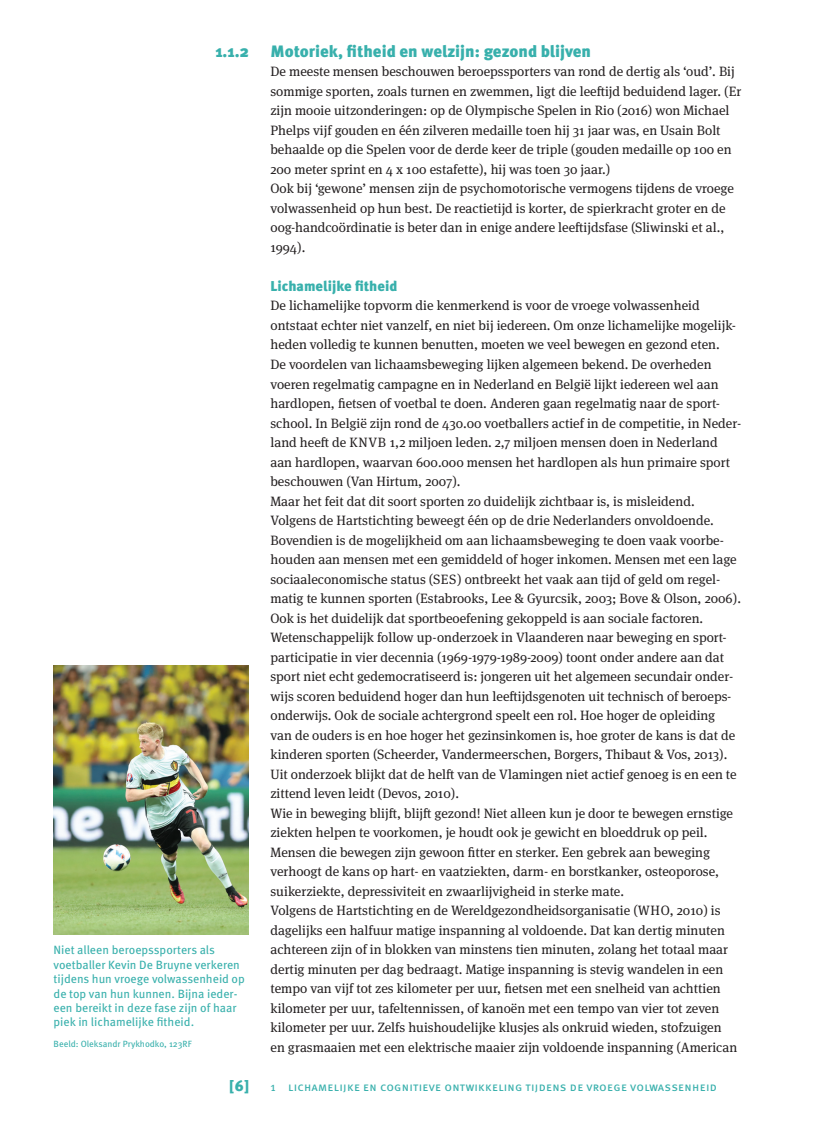
<style>
.page{position:relative;width:826px;height:1124px;background:#fff}
.page>*{position:absolute;margin:0;border:0;box-sizing:border-box;transform-origin:0 0}
.CHAP_H2{font:900 16.5px "Meta Pro";color:#38b0ac}
.t1{font:900 15px "Meta Pro";color:#38b0ac}
.CHAP_H3{font:900 14.25px "Meta Pro";color:#38b0ac}
.CHAP_TXT_INDENT{font:13.5px/19.5px "Meta Serif Pro";color:#231f20}
.CHAP_UP_CAP{font:12px/14.4px "Meta Pro";color:#38b0ac}
.CHAP_UP_SRC{font:9px "Meta Pro";color:#38b0ac}
</style>
<div class="page">
<img style="left:54px;top:665px;width:194px;height:269px">
<p class="CHAP_H2" style="left:215px;top:38px;width:35px">1.1.2</p>
<p class="CHAP_H2" style="left:270px;top:38px;width:322px">Motoriek, fitheid en welzijn: gezond blijven</p>
<p class="CHAP_TXT_INDENT" style="left:270px;top:61px;width:472px">De meeste mensen beschouwen beroepssporters van rond de dertig als ‘oud’. Bij sommige sporten, zoals turnen en zwemmen, ligt die leeftijd beduidend lager. (Er zijn mooie uitzonderingen: op de Olympische Spelen in Rio (2016) won Michael Phelps vijf gouden en één zilveren medaille toen hij 31 jaar was, en Usain Bolt behaalde op die Spelen voor de derde keer de triple (gouden medaille op 100 en 200 meter sprint en 4 x 100 estafette), hij was toen 30 jaar.)</p>
<p class="CHAP_TXT_INDENT" style="left:270px;top:178px;width:465px">Ook bij ‘gewone’ mensen zijn de psychomotorische vermogens tijdens de vroege volwassenheid op hun best. De reactietijd is korter, de spierkracht groter en de oog-handcoördinatie is beter dan in enige andere leeftijdsfase (Sliwinski et al., 1994).</p>
<p class="CHAP_H3" style="left:270px;top:275px;width:128px">Lichamelijke fitheid</p>
<p class="CHAP_TXT_INDENT" style="left:270px;top:295px;width:467px">De lichamelijke topvorm die kenmerkend is voor de vroege volwassenheid ontstaat echter niet vanzelf, en niet bij iedereen. Om onze lichamelijke mogelijk&shy;heden volledig te kunnen benutten, moeten we veel bewegen en gezond eten.</p>
<p class="CHAP_TXT_INDENT" style="left:270px;top:354px;width:472px">De voordelen van lichaamsbeweging lijken algemeen bekend. De overheden voeren regelmatig campagne en in Nederland en België lijkt iedereen wel aan hardlopen, fietsen of voetbal te doen. Anderen gaan regelmatig naar de sport&shy;school. In België zijn rond de 430.00 voetballers actief in de competitie, in Neder&shy;land heeft de KNVB 1,2 miljoen leden. 2,7 miljoen mensen doen in Nederland aan hardlopen, waarvan 600.000 mensen het hardlopen als hun primaire sport beschouwen (Van Hirtum, 2007).</p>
<p class="CHAP_TXT_INDENT" style="left:270px;top:490px;width:472px">Maar het feit dat dit soort sporten zo duidelijk zichtbaar is, is misleidend.<br>Volgens de Hartstichting beweegt één op de drie Nederlanders onvoldoende.<br>Bovendien is de mogelijkheid om aan lichaamsbeweging te doen vaak voorbe&shy;houden aan mensen met een gemiddeld of hoger inkomen. Mensen met een lage sociaaleconomische status (SES) ontbreekt het vaak aan tijd of geld om regel&shy;matig te kunnen sporten (Estabrooks, Lee &amp; Gyurcsik, 2003; Bove &amp; Olson, 2006).</p>
<p class="CHAP_TXT_INDENT" style="left:270px;top:607px;width:467px">Ook is het duidelijk dat sportbeoefening gekoppeld is aan sociale factoren.<br>Wetenschappelijk follow up-onderzoek in Vlaanderen naar beweging en sport&shy;participatie in vier decennia (1969-1979-1989-2009) toont onder andere aan dat sport niet echt gedemocratiseerd is: jongeren uit het algemeen secundair onder&shy;wijs scoren beduidend hoger dan hun leeftijdsgenoten uit technisch of beroeps&shy;onderwijs. Ook de sociale achtergrond speelt een rol. Hoe hoger de opleiding van de ouders is en hoe hoger het gezinsinkomen is, hoe groter de kans is dat de kinderen sporten (Scheerder, Vandermeerschen, Borgers, Thibaut &amp; Vos, 2013).<br>Uit onderzoek blijkt dat de helft van de Vlamingen niet actief genoeg is en een te zittend leven leidt (Devos, 2010).</p>
<p class="CHAP_TXT_INDENT" style="left:270px;top:802px;width:464px">Wie in beweging blijft, blijft gezond! Niet alleen kun je door te bewegen ernstige ziekten helpen te voorkomen, je houdt ook je gewicht en bloeddruk op peil.<br>Mensen die bewegen zijn gewoon fitter en sterker. Een gebrek aan beweging verhoogt de kans op hart- en vaatziekten, darm- en borstkanker, osteoporose, suikerziekte, depressiviteit en zwaarlijvigheid in sterke mate.</p>
<p class="CHAP_TXT_INDENT" style="left:270px;top:900px;width:468px">Volgens de Hartstichting en de Wereldgezondheidsorganisatie (WHO, 2010) is dagelijks een halfuur matige inspanning al voldoende. Dat kan dertig minuten achtereen zijn of in blokken van minstens tien minuten, zolang het totaal maar dertig minuten per dag bedraagt. Matige inspanning is stevig wandelen in een tempo van vijf tot zes kilometer per uur, fietsen met een snelheid van achttien kilometer per uur, tafeltennissen, of kanoën met een tempo van vier tot zeven kilometer per uur. Zelfs huishoudelijke klusjes als onkruid wieden, stofzuigen en grasmaaien met een elektrische maaier zijn voldoende inspanning (American</p>
<p class="CHAP_UP_CAP" style="left:54px;top:942px;width:193px">Niet alleen beroepssporters als voetballer Kevin De Bruyne verkeren tijdens hun vroege volwassenheid op de top van hun kunnen. Bijna ieder&shy;een bereikt in deze fase zijn of haar piek in lichamelijke fitheid.</p>
<p class="CHAP_UP_SRC" style="left:54px;top:1036px;width:140px">Beeld: Oleksandr Prykhodko, 123RF</p>
<p class="t1" style="left:229px;top:1073px;width:22px">[6]</p>
<p class="CHAP_UP_CAP" style="left:270px;top:1078px;width:117px">1 Lichamelijkeencognitieve</p>
<p class="CHAP_UP_CAP" style="left:444px;top:1078px;width:37px">ontwikkeling</p>
<p class="CHAP_UP_CAP" style="left:525px;top:1078px;width:21px">tijdens</p>
<p class="CHAP_UP_CAP" style="left:570px;top:1078px;width:37px">de vroege</p>
<p class="CHAP_UP_CAP" style="left:630px;top:1078px;width:42px">volwassenheid</p>
</div>
